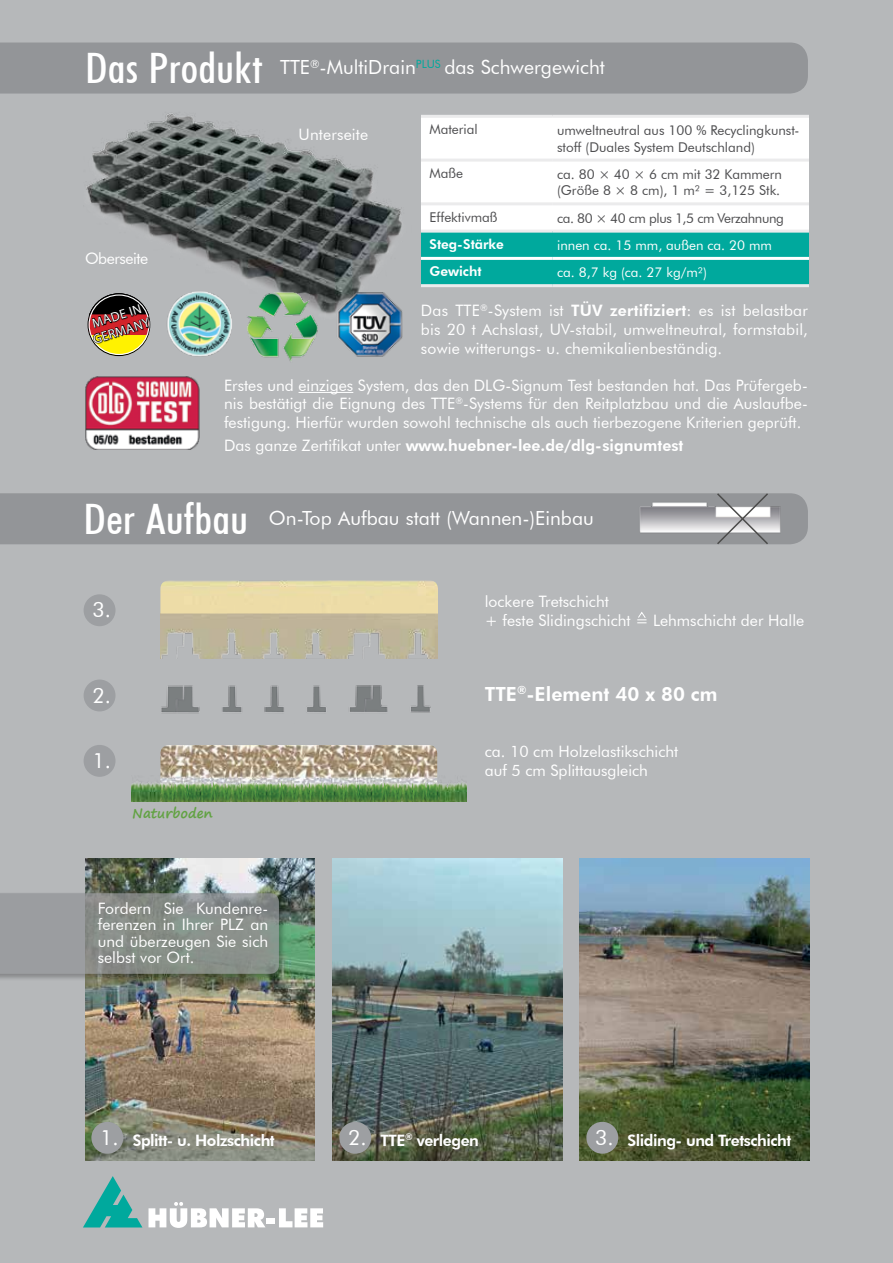
<style>
.page{position:relative;width:893px;height:1263px;background:#b6b8ba}
.page>*{position:absolute;margin:0;border:0;box-sizing:border-box;transform-origin:0 0}
.t1{font:21px "Futura BT";color:#fff}
.t2{font:19.5px "Futura BT";color:#fff}
.t3{font:800 19.5px "Futura BT";color:#fff}
.t4{font:15.75px/18.8px "Futura BT";color:#fff;text-align:justify}
.t5{font:800 15.75px "Futura BT";color:#fff}
.t6{font:800 15.75px "Futura BT";letter-spacing:-.03em;color:#fff}
.t7{font:15.75px "Futura BT";letter-spacing:-.03em;color:#fff}
.t8{font:13.5px/16.5px "Futura BT";color:#4d4d4f}
.t9{font:13.5px "Futura BT";color:#fff}
.t10{font:13.5px "Futura BT";letter-spacing:-.03em;color:#4d4d4f}
.t11{font:800 13.5px "Futura BT";color:#fff}
.t12{font:700 13.5px "Segoe Print";color:#62a243}
.t13{font:13.2px/15.5px "Myriad Pro";color:#fff}
.s1{font-weight:500;font-stretch:condensed;font-size:42px}
.s2{font-weight:800}
.s3{font-weight:400}
</style>
<div class="page">
<img style="left:86px;top:113px;width:316px;height:216px">
<svg style="left:83px;top:1176px;width:59px;height:51px"></svg>
<svg style="left:149px;top:1202px;width:116px;height:26px"></svg>
<div style="left:266px;top:1218px;width:9px;height:5px;background:#fff"></div>
<svg style="left:279px;top:1208px;width:44px;height:19px"></svg>
<img style="left:160px;top:756px;width:277px;height:19px">
<img style="left:160px;top:580px;width:278px;height:79px">
<img style="left:160px;top:685px;width:278px;height:71px">
<img style="left:440px;top:782px;width:27px;height:19px">
<img style="left:132px;top:775px;width:96px;height:26px">
<img style="left:337px;top:775px;width:103px;height:26px">
<img style="left:228px;top:775px;width:109px;height:26px">
<div style="left:0;top:43px;width:808px;height:51px;background:#939598"></div>
<hr style="left:298px;top:392px;width:55px;height:1px;background:#fff">
<img style="left:85px;top:376px;width:115px;height:74px">
<svg style="left:421px;top:118px;width:388px;height:166px;background:#afe4e0"></svg>
<hr style="left:421px;top:159px;width:132px;height:3px;background:#ebebec">
<hr style="left:553px;top:159px;width:256px;height:3px;background:#ebebec">
<hr style="left:421px;top:202px;width:132px;height:3px;background:#ebebec">
<hr style="left:553px;top:202px;width:256px;height:3px;background:#ebebec">
<hr style="left:421px;top:284px;width:132px;height:3px;background:#ebebec">
<hr style="left:553px;top:284px;width:256px;height:3px;background:#ebebec">
<hr style="left:421px;top:115px;width:132px;height:3px;background:#ebebec">
<hr style="left:553px;top:115px;width:256px;height:3px;background:#ebebec">
<hr style="left:421px;top:230px;width:132px;height:3px;background:#ebebec">
<hr style="left:553px;top:230px;width:256px;height:3px;background:#ebebec">
<hr style="left:421px;top:257px;width:132px;height:3px;background:#fff">
<hr style="left:553px;top:257px;width:256px;height:3px;background:#fff">
<img style="left:580px;top:858px;width:229px;height:303px">
<img style="left:86px;top:858px;width:229px;height:303px">
<img style="left:333px;top:858px;width:229px;height:303px">
<img style="left:232px;top:288px;width:93px;height:73px">
<img style="left:156px;top:290px;width:92px;height:69px">
<svg style="left:88px;top:294px;width:62px;height:62px"></svg>
<img style="left:325px;top:288px;width:78px;height:69px">
<div style="left:84px;top:594px;width:32px;height:32px;background:#9d9fa2;border-radius:50%"></div>
<div style="left:84px;top:745px;width:32px;height:32px;background:#9d9fa2;border-radius:50%"></div>
<div style="left:91px;top:1122px;width:32px;height:32px;background:#9d9fa2;border-radius:50%"></div>
<div style="left:339px;top:1122px;width:32px;height:32px;background:#9d9fa2;border-radius:50%"></div>
<div style="left:586px;top:1122px;width:32px;height:32px;background:#9d9fa2;border-radius:50%"></div>
<div style="left:84px;top:679px;width:32px;height:32px;background:#9d9fa2;border-radius:50%"></div>
<div style="left:0;top:891px;width:287px;height:90px;background:#000;opacity:.36"></div>
<svg style="left:0;top:893px;width:279px;height:81px;background:#8d928f"></svg>
<svg style="left:0;top:493px;width:808px;height:52px;background:#989a9c"></svg>
<svg style="left:638px;top:612px;width:8px;height:6px"></svg>
<p class="t2" style="left:85px;top:56px;width:521px"><span class="s1">Das Produkt</span> TTE<sup>®</sup>-MultiDrain<sup>PLUS</sup> das Schwergewicht</p>
<p class="t7" style="left:85px;top:249px;width:65px">Oberseite</p>
<p class="t13" style="left:87px;top:317px;width:60px;rotate:-17deg">MADE IN<br>GERMANY</p>
<p class="t4" style="left:298px;top:124px;width:71px">Unterseite</p>
<p class="t8" style="left:429px;top:121px;width:50px">Material</p>
<p class="t8" style="left:557px;top:122px;width:244px">umweltneutral aus 100 % Recyclingkunst&shy;stoff (Duales System Deutschland)</p>
<p class="t8" style="left:429px;top:165px;width:35px">Maße</p>
<p class="t8" style="left:557px;top:166px;width:227px">ca. 80 × 40 × 6 cm mit 32 Kammern (Größe 8 × 8 cm), 1 m² = 3,125 Stk.</p>
<p class="t8" style="left:429px;top:209px;width:70px">Effektivmaß</p>
<p class="t10" style="left:557px;top:210px;width:228px">ca. 80 × 40 cm plus 1,5 cm Verzahnung</p>
<p class="t11" style="left:429px;top:236px;width:76px">Steg-Stärke</p>
<p class="t9" style="left:557px;top:237px;width:217px">innen ca. 15 mm, außen ca. 20 mm</p>
<p class="t11" style="left:429px;top:263px;width:54px">Gewicht</p>
<p class="t9" style="left:557px;top:264px;width:152px">ca. 8,7 kg (ca. 27 kg/m²)</p>
<p class="t4" style="left:421px;top:301px;width:388px">Das TTE<sup>®</sup>-System ist <span class="s2">TÜV zertifiziert</span>: es ist belastbar bis 20 t Achslast, UV-stabil, umweltneutral, formstabil, sowie witterungs- u. chemikalienbeständig.</p>
<p class="t4" style="left:224px;top:376px;width:585px">Erstes und einziges System, das den DLG-Signum Test bestanden hat. Das Prüfergeb&shy;nis bestätigt die Eignung des TTE<sup>®</sup>-Systems für den Reitplatzbau und die Auslaufbe&shy;festigung. Hierfür wurden sowohl technische als auch tierbezogene Kriterien geprüft.</p>
<p class="t5" style="left:224px;top:436px;width:461px"><span class="s3">Das ganze Zertifikat unter</span> www.huebner-lee.de/dlg-signumtest</p>
<p class="t2" style="left:84px;top:506px;width:512px"><span class="s1">Der Aufbau</span> On-Top Aufbau statt (Wannen-)Einbau</p>
<h1 class="t1" style="left:92px;top:597px;width:20px">3.</h1>
<h1 class="t1" style="left:92px;top:682px;width:20px">2.</h1>
<h1 class="t1" style="left:92px;top:748px;width:20px">1.</h1>
<p class="t12" style="left:132px;top:801px;width:82px">Naturboden</p>
<p class="t4" style="left:98px;top:899px;width:172px;line-height:16.5px">Fordern Sie Kundenre&shy;ferenzen in Ihrer PLZ an und überzeugen Sie sich selbst vor Ort.</p>
<p class="t4" style="left:485px;top:592px;width:321px">lockere Tretschicht<br>+ feste Slidingschicht = Lehmschicht der Halle</p>
<p class="t3" style="left:485px;top:682px;width:234px">TTE<sup>®</sup>-Element 40 x 80 cm</p>
<p class="t4" style="left:485px;top:742px;width:195px">ca. 10 cm Holzelastikschicht auf 5 cm Splittausgleich</p>
<h1 class="t1" style="left:100px;top:1125px;width:20px">1.</h1>
<h1 class="t1" style="left:348px;top:1125px;width:20px">2.</h1>
<h1 class="t1" style="left:595px;top:1125px;width:20px">3.</h1>
<p class="t6" style="left:133px;top:1130px;width:144px">Splitt- u. Holzschicht</p>
<p class="t6" style="left:380px;top:1130px;width:100px">TTE<sup>®</sup> verlegen</p>
<p class="t6" style="left:627px;top:1130px;width:165px">Sliding- und Tretschicht</p>
</div>
